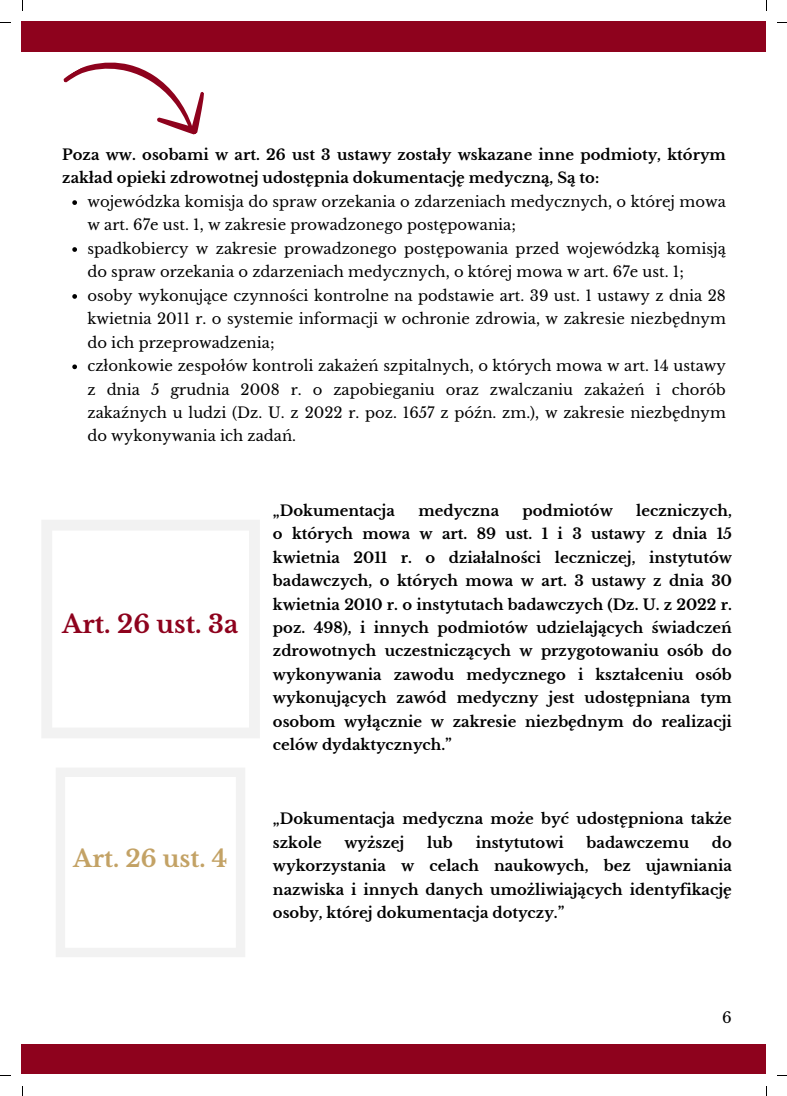
<style>
.page{position:relative;width:787px;height:1096px;background:#fff}
.page>*{position:absolute;margin:0;border:0;box-sizing:border-box;transform-origin:0 0}
.t1{font:700 24.75px "Libre Baskerville";color:#8e021d}
.t2{font:700 23.5px "Libre Baskerville";color:#c3a265}
.t3{font:15px "Libre Baskerville";color:#000}
.t4{font:700 14.75px/23.5px "Libre Baskerville";color:#000}
.t5{font:14.75px/23.5px "Libre Baskerville";color:#000}
</style>
<div class="page">
<div style="left:22px;top:22px;width:744px;height:30px;background:#8e021d"></div>
<div style="left:22px;top:1044px;width:744px;height:29px;background:#8e021d"></div>
<svg style="left:72px;top:200px;width:5px;height:5px"></svg>
<svg style="left:72px;top:247px;width:5px;height:5px"></svg>
<svg style="left:72px;top:294px;width:5px;height:5px"></svg>
<svg style="left:72px;top:364px;width:5px;height:5px"></svg>
<svg style="left:63px;top:62px;width:141px;height:73px"></svg>
<svg style="left:42px;top:520px;width:218px;height:218px"></svg>
<svg style="left:56px;top:768px;width:189px;height:189px"></svg>
<p class="t4" style="left:62px;top:143px;width:665px">Poza ww. osobami w art. 26 ust 3 ustawy zostały wskazane inne podmioty, którym zakład opieki zdrowotnej udostępnia dokumentację medyczną, Są to:</p>
<p class="t5" style="left:87px;top:190px;width:640px">wojewódzka komisja do spraw orzekania o zdarzeniach medycznych, o której mowa w art. 67e ust. 1, w zakresie prowadzonego postępowania;</p>
<p class="t5" style="left:87px;top:237px;width:640px">spadkobiercy w zakresie prowadzonego postępowania przed wojewódzką komisją do spraw orzekania o zdarzeniach medycznych, o której mowa w art. 67e ust. 1;</p>
<p class="t5" style="left:87px;top:284px;width:640px;text-align:justify">osoby wykonujące czynności kontrolne na podstawie art. 39 ust. 1 ustawy z dnia 28 kwietnia 2011 r. o systemie informacji w ochronie zdrowia, w zakresie niezbędnym do ich przeprowadzenia;</p>
<p class="t5" style="left:87px;top:354px;width:640px;text-align:justify">członkowie zespołów kontroli zakażeń szpitalnych, o których mowa w art. 14 ustawy z dnia 5 grudnia 2008 r. o zapobieganiu oraz zwalczaniu zakażeń i chorób zakaźnych u ludzi (Dz. U. z 2022 r. poz. 1657 z późn. zm.), w zakresie niezbędnym do wykonywania ich zadań.</p>
<p class="t1" style="left:62px;top:609px;width:177px">Art. 26 ust. 3a</p>
<p class="t2" style="left:73px;top:844px;width:156px">Art. 26 ust. 4</p>
<p class="t4" style="left:273px;top:498px;width:460px;text-align:justify;text-indent:363px">leczniczych, o których mowa w art. 89 ust. 1 i 3 ustawy z dnia 15 kwietnia 2011 r. o działalności leczniczej, instytutów badawczych, o których mowa w art. 3 ustawy z dnia 30 kwietnia 2010 r. o instytutach badawczych (Dz. U. z 2022 r. poz. 498), i innych podmiotów udzielających świadczeń zdrowotnych uczestniczących w przygotowaniu osób do wykonywania zawodu medycznego i kształceniu osób wykonujących zawód medyczny jest udostępniana tym osobom wyłącznie w zakresie niezbędnym do realizacji celów dydaktycznych.”</p>
<p class="t4" style="left:273px;top:498px;width:124px">„Dokumentacja</p>
<p class="t4" style="left:418px;top:498px;width:82px">medyczna</p>
<p class="t4" style="left:522px;top:498px;width:92px">podmiotów</p>
<p class="t4" style="left:273px;top:807px;width:460px">„Dokumentacja medyczna może być udostępniona także szkole</p>
<p class="t4" style="left:273px;top:830px;width:460px;text-align:justify;text-indent:439px">do wykorzystania w celach naukowych, bez ujawniania nazwiska i innych danych umożliwiających identyfikację osoby, której dokumentacja dotyczy.”</p>
<p class="t4" style="left:344px;top:830px;width:61px">wyższej</p>
<p class="t4" style="left:427px;top:830px;width:27px">lub</p>
<p class="t4" style="left:476px;top:830px;width:90px">instytutowi</p>
<p class="t4" style="left:587px;top:830px;width:104px">badawczemu</p>
<p class="t3" style="left:722px;top:1008px;width:11px">6</p>
</div>
